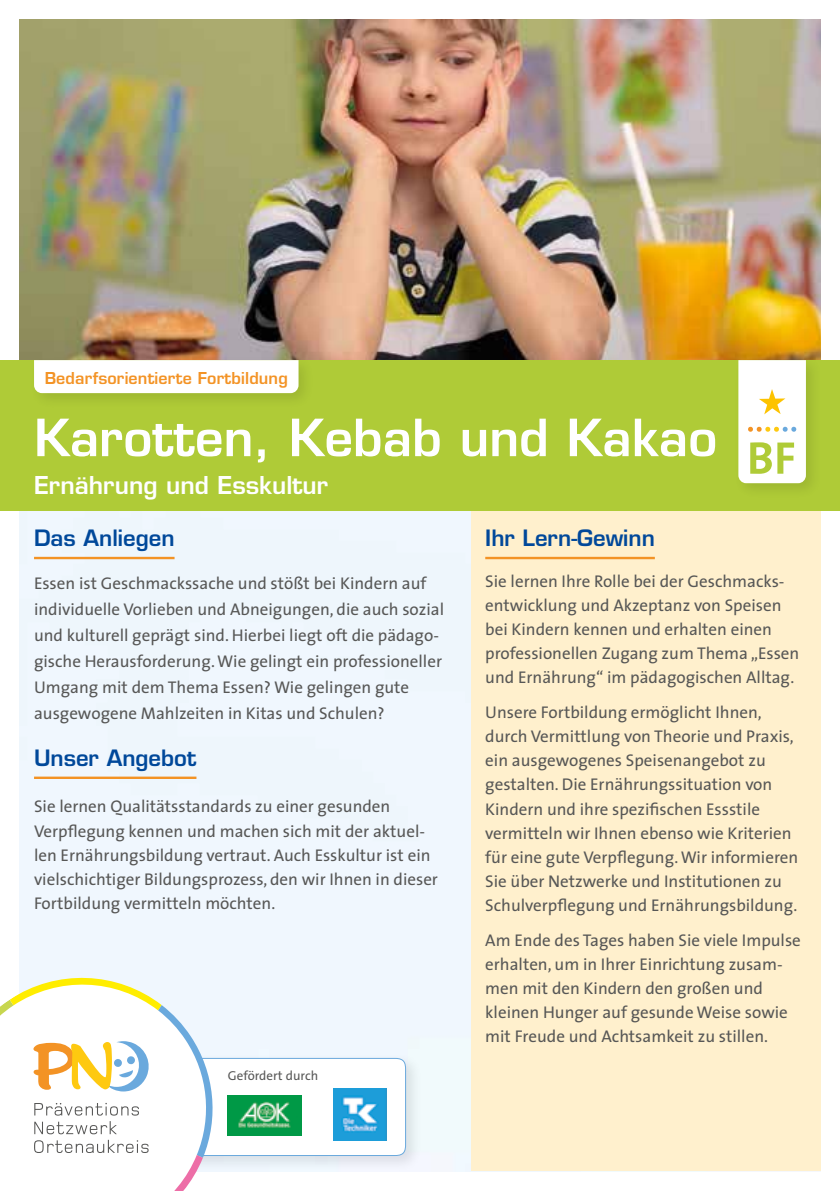
<style>
.page{position:relative;width:840px;height:1191px;background:#fff}
.page>*{position:absolute;margin:0;border:0;box-sizing:border-box;transform-origin:0 0}
.t1{font:600 50px "Eurostile LT Std";color:#fff}
.t2{font:600 24px "Eurostile LT Std";color:#fff}
.t3{font:600 22px "Eurostile";color:#00489a}
.t4{font:17px/24px "The Sans";color:#575756}
.t5{font:600 16px "Eurostile LT Std";letter-spacing:.01em;color:#f39325}
.t6{font:13px "The Sans";color:#575756}
</style>
<div class="page">
<div style="left:20px;top:510px;width:451px;height:661px;background:#f0f7fe"></div>
<div style="left:471px;top:507px;width:348px;height:664px;background:#fff0cd"></div>
<img style="left:20px;top:20px;width:799px;height:340px">
<div style="left:0;top:360px;width:839px;height:150px;background:#afcb37"></div>
<hr style="left:34px;top:557px;width:140px;height:2px;background:#f39325">
<hr style="left:34px;top:776px;width:162px;height:3px;background:#f39325">
<hr style="left:485px;top:557px;width:169px;height:2px;background:#f39325">
<div style="left:29px;top:355px;width:286px;height:54px;background:#000;opacity:.1"></div>
<div style="left:34px;top:360px;width:264px;height:33px;background:#fff"></div>
<div style="left:732px;top:355px;width:90px;height:144px;background:#000;opacity:.1"></div>
<svg style="left:738px;top:360px;width:67px;height:123px;background:#f5f6e1"></svg>
<div style="left:171px;top:1052px;width:251px;height:120px;background:#000;opacity:.1"></div>
<svg style="left:19px;top:961px;width:206px;height:7px"></svg>
<svg style="left:0;top:968px;width:406px;height:223px"></svg>
<p class="t5" style="left:45px;top:368px;width:244px">Bedarfsorientierte Fortbildung</p>
<h1 class="t1" style="left:34px;top:406px;width:684px">Karotten, Kebab und Kakao</h1>
<h2 class="t2" style="left:34px;top:470px;width:295px">Ernährung und Esskultur</h2>
<p class="t3" style="left:34px;top:524px;width:142px">Das Anliegen</p>
<p class="t4" style="left:34px;top:570px;width:411px;line-height:26px">Essen ist Geschmackssache und stößt bei Kindern auf individuelle Vorlieben und Abneigungen, die auch sozial und kulturell geprägt sind. Hierbei liegt oft die pädago&shy;gische Herausforderung. Wie gelingt ein professioneller Umgang mit dem Thema Essen? Wie gelingen gute ausgewogene Mahlzeiten in Kitas und Schulen?</p>
<p class="t3" style="left:34px;top:744px;width:164px">Unser Angebot</p>
<p class="t4" style="left:34px;top:794px;width:405px">Sie lernen Qualitätsstandards zu einer gesunden Verpflegung kennen und machen sich mit der aktuel&shy;len Ernährungsbildung vertraut. Auch Esskultur ist ein vielschichtiger Bildungsprozess, den wir Ihnen in dieser Fortbildung vermitteln möchten.</p>
<p class="t6" style="left:228px;top:1065px;width:92px">Gefördert durch</p>
<p class="t3" style="left:485px;top:524px;width:171px">Ihr Lern-Gewinn</p>
<p class="t4" style="left:485px;top:569px;width:315px">Sie lernen Ihre Rolle bei der Geschmacks&shy;entwicklung und Akzeptanz von Speisen bei Kindern kennen und erhalten einen professionellen Zugang zum Thema „Essen und Ernährung“ im pädagogischen Alltag.</p>
<p class="t4" style="left:485px;top:700px;width:314px">Unsere Fortbildung ermöglicht Ihnen, durch Vermittlung von Theorie und Praxis, ein ausgewogenes Speisenangebot zu gestalten. Die Ernährungssituation von Kindern und ihre spezifischen Essstile vermitteln wir Ihnen ebenso wie Kriterien für eine gute Verpflegung. Wir informieren Sie über Netzwerke und Institutionen zu Schulverpflegung und Ernährungsbildung.</p>
<p class="t4" style="left:485px;top:927px;width:317px">Am Ende des Tages haben Sie viele Impulse erhalten, um in Ihrer Einrichtung zusam&shy;men mit den Kindern den großen und kleinen Hunger auf gesunde Weise sowie mit Freude und Achtsamkeit zu stillen.</p>
</div>
